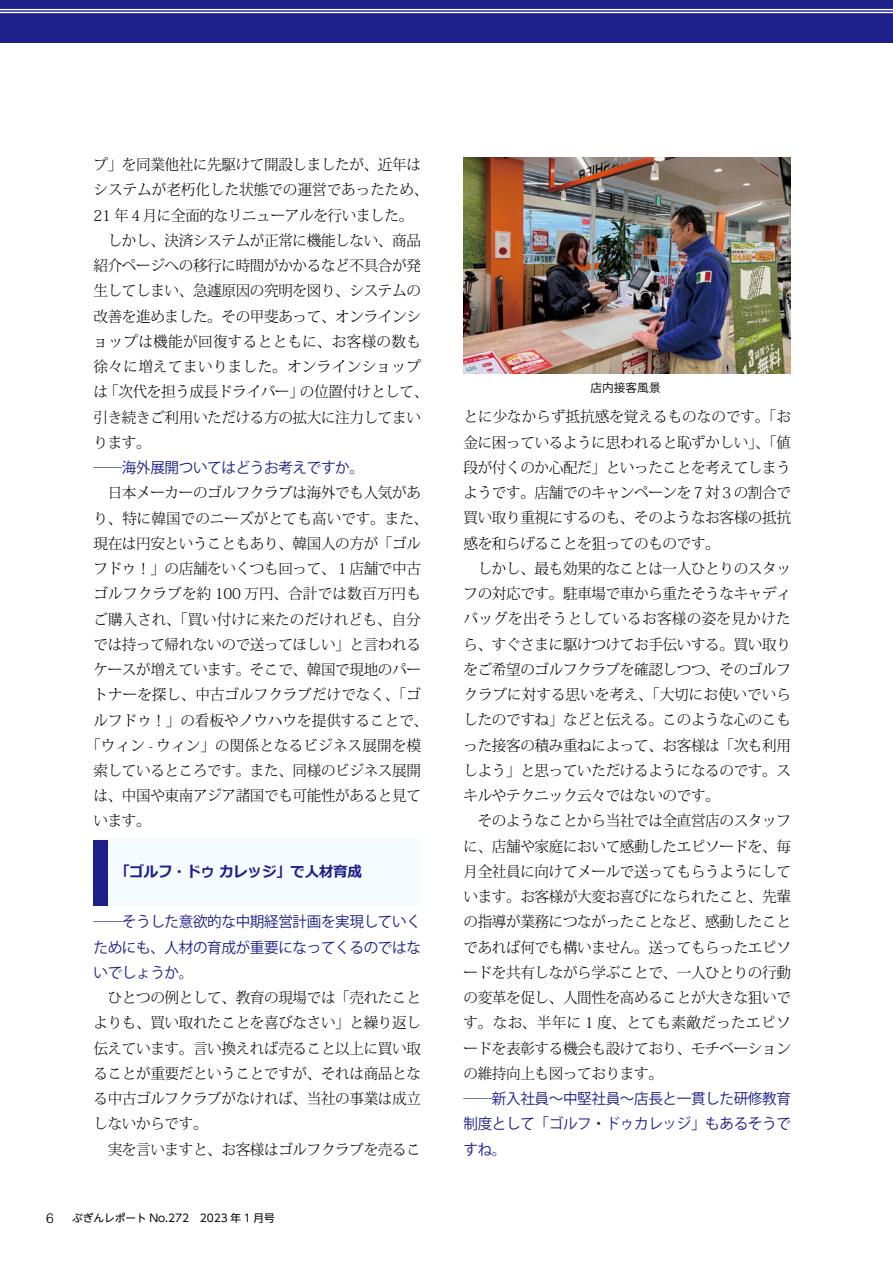
<style>
.page{position:relative;width:893px;height:1263px;background:#fff}
.page>*{position:absolute;margin:0;border:0;box-sizing:border-box;transform-origin:0 0}
.t1{font:300 14.85px/25.2px "Koz Min Pr 6 N";letter-spacing:-.025em;color:#000}
.t2{font:14.85px/25.2px "Koz Go Pr 6 N";letter-spacing:-.025em;color:#1d2088;text-align:justify}
.t3{font:300 14.85px "Koz Min Pr 6 N";color:#000}
.t4{font:300 14.85px "Koz Min Pr 6 N";letter-spacing:.015em;color:#000}
.t5{font:300 14.85px "Koz Min Pr 6 N";letter-spacing:.01em;color:#000}
.t6{font:700 14.85px "Meiryo";letter-spacing:-.025em;color:#1d2088}
.t7{font:300 13.8px "Helvetica LT Std";color:#000}
.t8{font:11.7px "Koz Go Pr 6 N";color:#000}
.t9{font:10.65px "UD Shin Go NT Pro";color:#000}
</style>
<div class="page">
<div style="left:0;top:0;width:893px;height:43px;background:#1d2088"></div>
<hr style="left:0;top:9px;width:893px;height:1px;background:#fff">
<hr style="left:0;top:12px;width:893px;height:1px;background:#fff">
<div style="left:94px;top:839px;width:327px;height:65px;background:#f5fbfe"></div>
<div style="left:94px;top:840px;width:14px;height:65px;background:#1d2088"></div>
<img style="left:463px;top:157px;width:328px;height:217px">
<p class="t1" style="left:94px;top:152px;width:336px">プ」を同業他社に先駆けて開設しましたが、近年はシステムが老朽化した状態での運営であったため、<br>21 年４月に全面的なリニューアルを行いました。　しかし、決済システムが正常に機能しない、商品紹介ページへの移行に時間がかかるなど不具合が発生してしまい、急遽原因の究明を図り、システムの改善を進めました。その甲斐あって、オンラインショップは機能が回復するとともに、お客様の数も徐々に増えてまいりました。オンラインショップは「次代を担う成長ドライバー」の位置付けとして、引き続きご利用いただける方の拡大に注力してまいります。</p>
<p class="t2" style="left:94px;top:455px;width:272px">──海外展開ついてはどうお考えですか。</p>
<p class="t1" style="left:94px;top:481px;width:329px">　日本メーカーのゴルフクラブは海外でも人気があ</p>
<p class="t3" style="left:94px;top:510px;width:336px">り、特に韓国でのニーズがとても高いです。また、</p>
<p class="t1" style="left:94px;top:531px;width:329px">現在は円安ということもあり、韓国人の方が「ゴル</p>
<p class="t1" style="left:94px;top:556px;width:329px">フドゥ！」の店舗をいくつも回って、１店舗で中古</p>
<p class="t4" style="left:94px;top:585px;width:329px">ゴルフクラブを約 100 万円、合計では数百万円も</p>
<p class="t3" style="left:94px;top:611px;width:329px">ご購入され、「買い付けに来たのだけれども、自分</p>
<p class="t1" style="left:94px;top:632px;width:329px">では持って帰れないので送ってほしい」と言われる</p>
<p class="t1" style="left:94px;top:657px;width:329px">ケースが増えています。そこで、韓国で現地のパー</p>
<p class="t3" style="left:94px;top:686px;width:329px">トナーを探し、中古ゴルフクラブだけでなく、「ゴ</p>
<p class="t3" style="left:94px;top:712px;width:336px">ルフドゥ！」の看板やノウハウを提供することで、</p>
<p class="t5" style="left:86px;top:737px;width:336px">「ウィン - ウィン」の関係となるビジネス展開を模</p>
<p class="t1" style="left:94px;top:758px;width:329px">索しているところです。また、同様のビジネス展開</p>
<p class="t1" style="left:94px;top:783px;width:329px">は、中国や東南アジア諸国でも可能性があると見て</p>
<p class="t1" style="left:94px;top:809px;width:59px">います。</p>
<p class="t6" style="left:108px;top:861px;width:255px">　「ゴルフ・ドゥ カレッジ」で人材育成</p>
<p class="t2" style="left:94px;top:910px;width:329px">──そうした意欲的な中期経営計画を実現していくためにも、人材の育成が重要になってくるのではないでしょうか。</p>
<p class="t1" style="left:94px;top:985px;width:329px">　ひとつの例として、教育の現場では「売れたことよりも、買い取れたことを喜びなさい」と繰り返し伝えています。言い換えれば売ること以上に買い取ることが重要だということですが、それは商品となる中古ゴルフクラブがなければ、当社の事業は成立しないからです。<br>　実を言いますと、お客様はゴルフクラブを売るこ</p>
<p class="t7" style="left:46px;top:1209px;width:9px">6</p>
<p class="t9" style="left:72px;top:1210px;width:204px">ぶぎんレポート No.272　2023 年 1 月号</p>
<p class="t8" style="left:590px;top:381px;width:72px">店内接客風景</p>
<p class="t1" style="left:463px;top:405px;width:329px">とに少なからず抵抗感を覚えるものなのです。「お金に困っているように思われると恥ずかしい」、「値段が付くのか心配だ」といったことを考えてしまうようです。店舗でのキャンペーンを７対３の割合で買い取り重視にするのも、そのようなお客様の抵抗感を和らげることを狙ってのものです。<br>　しかし、最も効果的なことは一人ひとりのスタッフの対応です。駐車場で車から重たそうなキャディバッグを出そうとしているお客様の姿を見かけたら、すぐさまに駆けつけてお手伝いする。買い取りをご希望のゴルフクラブを確認しつつ、そのゴルフクラブに対する思いを考え、「大切にお使いでいらしたのですね」などと伝える。このような心のこもった接客の積み重ねによって、お客様は「次も利用しよう」と思っていただけるようになるのです。スキルやテクニック云々ではないのです。<br>　そのようなことから当社では全直営店のスタッフに、店舗や家庭において感動したエピソードを、毎月全社員に向けてメールで送ってもらうようにしています。お客様が大変お喜びになられたこと、先輩の指導が業務につながったことなど、感動したことであれば何でも構いません。送ってもらったエピソードを共有しながら学ぶことで、一人ひとりの行動の変革を促し、人間性を高めることが大きな狙いです。なお、半年に 1 度、とても素敵だったエピソードを表彰する機会も設けており、モチベーションの維持向上も図っております。</p>
<p class="t2" style="left:463px;top:1086px;width:329px">──新入社員～中堅社員～店長と一貫した研修教育制度として「ゴルフ・ドゥカレッジ」もあるそうですね。</p>
</div>
